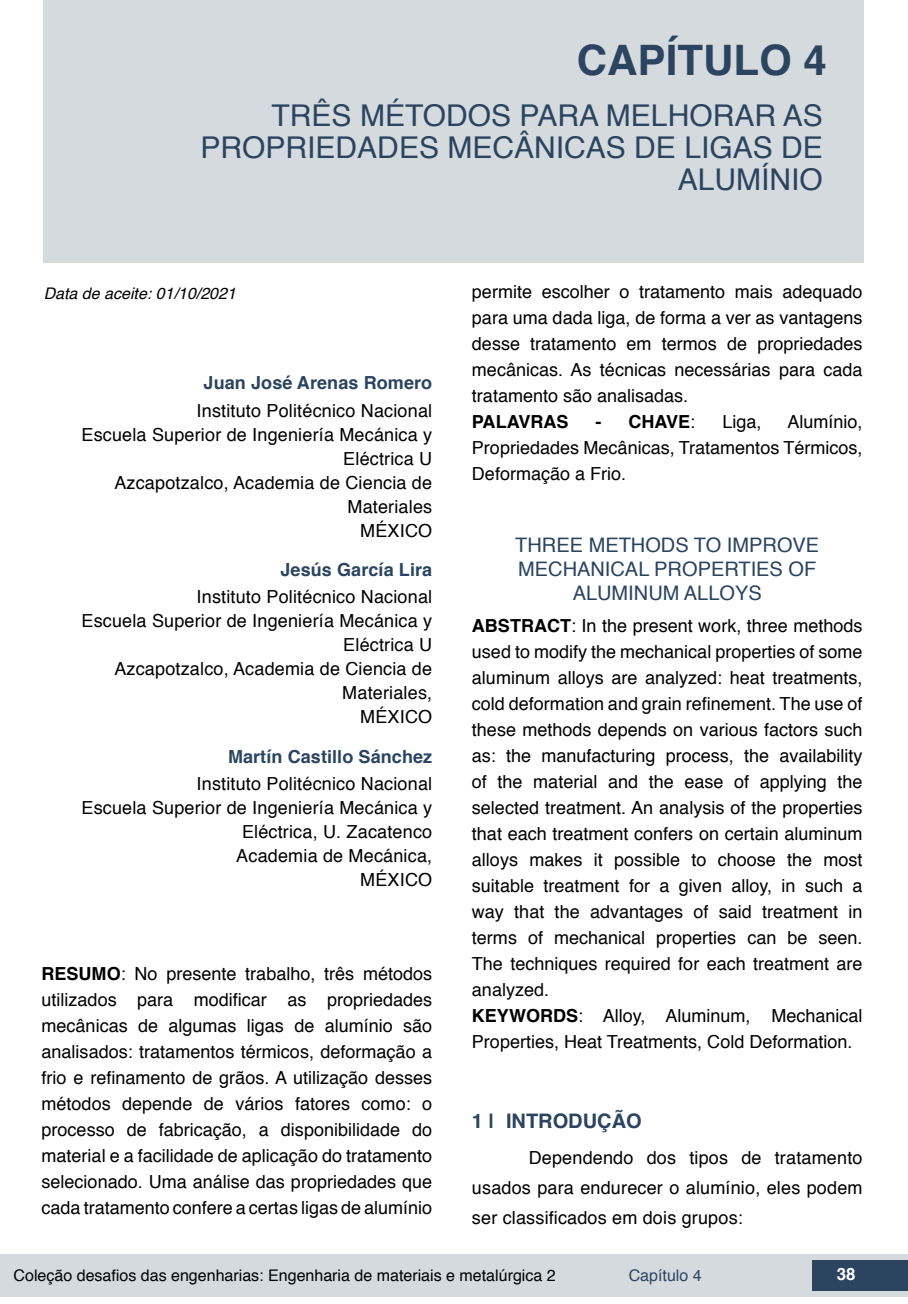
<style>
.page{position:relative;width:908px;height:1304px;background:#fff}
.page>*{position:absolute;margin:0;border:0;box-sizing:border-box;transform-origin:0 0}
.t1{font:700 42px "Helvetica";color:#2b445f}
.t2{font:30px/32px "Helvetica";color:#2b445f;text-align:right}
.t3{font:20px/24px "Helvetica";color:#2b445f;text-align:center}
.t4{font:700 20px "Helvetica";color:#2b445f}
.t5{font:18px/26px "Helvetica";color:#000;text-align:justify}
.t6{font:700 18px "Helvetica";letter-spacing:.005em;color:#2b445f}
.t7{font:700 18px "Helvetica";color:#000}
.t8{font:700 16.8px "Helvetica";color:#fff}
.t9{font:16px "Helvetica";color:#000}
.t10{font:italic 16px "Helvetica";color:#000}
.t11{font:16px "Helvetica";color:#2b445f}
.s1{font-weight:700}
.s2{font-weight:400}
</style>
<div class="page">
<div style="left:0;top:1254px;width:906px;height:43px;background:#d5dadf"></div>
<div style="left:812px;top:1261px;width:95px;height:30px;background:#2b445f"></div>
<div style="left:44px;top:0;width:819px;height:263px;background:#d5dadf"></div>
<h1 class="t1" style="left:576px;top:26px;width:251px">CAPÍTULO 4</h1>
<h2 class="t2" style="left:200px;top:101px;width:623px">TRÊS MÉTODOS PARA MELHORAR AS<br>PROPRIEDADES MECÂNICAS DE LIGAS DE<br>ALUMÍNIO</h2>
<p class="t10" style="left:44px;top:280px;width:194px">Data de aceite: 01/10/2021</p>
<p class="t6" style="left:203px;top:368px;width:230px">Juan José Arenas Romero</p>
<p class="t5" style="left:81px;top:399px;width:352px;line-height:24px;text-align:right">Instituto Politécnico Nacional<br>Escuela Superior de Ingeniería Mecánica y<br>Eléctrica U<br>Azcapotzalco, Academia de Ciencia de<br>Materiales<br>MÉXICO</p>
<p class="t6" style="left:280px;top:555px;width:153px">Jesús García Lira</p>
<p class="t5" style="left:81px;top:585px;width:352px;line-height:24px;text-align:right">Instituto Politécnico Nacional<br>Escuela Superior de Ingeniería Mecánica y<br>Eléctrica U<br>Azcapotzalco, Academia de Ciencia de<br>Materiales,<br>MÉXICO</p>
<p class="t6" style="left:228px;top:742px;width:206px">Martín Castillo Sánchez</p>
<p class="t5" style="left:81px;top:772px;width:352px;line-height:24px;text-align:right">Instituto Politécnico Nacional<br>Escuela Superior de Ingeniería Mecánica y<br>Eléctrica, U. Zacatenco<br>Academia de Mecánica,<br>MÉXICO</p>
<p class="t5" style="left:42px;top:961px;width:392px"><span class="s1">RESUMO</span>: No presente trabalho, três métodos utilizados para modificar as propriedades mecânicas de algumas ligas de alumínio são analisados: tratamentos térmicos, deformação a frio e refinamento de grãos. A utilização desses métodos depende de vários fatores como: o processo de fabricação, a disponibilidade do material e a facilidade de aplicação do tratamento selecionado. Uma análise das propriedades que cada tratamento confere a certas ligas de alumínio</p>
<p class="t5" style="left:471px;top:279px;width:392px">permite escolher o tratamento mais adequado para uma dada liga, de forma a ver as vantagens desse tratamento em termos de propriedades mecânicas. As técnicas necessárias para cada tratamento são analisadas.</p>
<p class="t7" style="left:471px;top:407px;width:98px">PALAVRAS</p>
<p class="t7" style="left:595px;top:407px;width:101px">- CHAVE<span class="s2">:</span></p>
<p class="t5" style="left:722px;top:409px;width:41px">Liga,</p>
<p class="t5" style="left:471px;top:409px;width:392px;text-indent:315px">Alumínio, Propriedades Mecânicas, Tratamentos Térmicos, Deformação a Frio.</p>
<p class="t3" style="left:515px;top:534px;width:305px">THREE METHODS TO IMPROVE<br>MECHANICAL PROPERTIES OF<br>ALUMINUM ALLOYS</p>
<p class="t5" style="left:471px;top:613px;width:392px;text-align:left"><span class="s1">ABSTRACT</span>: In the present work, three methods used to modify the mechanical properties of some aluminum alloys are analyzed: heat treatments, cold deformation and grain refinement. The use of these methods depends on various factors such as: the manufacturing process, the availability of the material and the ease of applying the selected treatment. An analysis of the properties that each treatment confers on certain aluminum alloys makes it possible to choose the most suitable treatment for a given alloy, in such a way that the advantages of said treatment in terms of mechanical properties can be seen.<br>The techniques required for each treatment are analyzed.<br><span class="s1">KEYWORDS</span>: Alloy, Aluminum, Mechanical Properties, Heat Treatments, Cold Deformation.</p>
<p class="t4" style="left:471px;top:1105px;width:171px">1 | INTRODUÇÃO</p>
<p class="t5" style="left:471px;top:1143px;width:392px;line-height:30px;text-indent:57px">Dependendo dos tipos de tratamento usados para endurecer o alumínio, eles podem ser classificados em dois grupos:</p>
<p class="t9" style="left:14px;top:1263px;width:543px">Coleção desafios das engenharias: Engenharia de materiais e metalúrgica 2</p>
<p class="t11" style="left:628px;top:1263px;width:74px">Capítulo 4</p>
<p class="t8" style="left:836px;top:1261px;width:20px">38</p>
</div>
